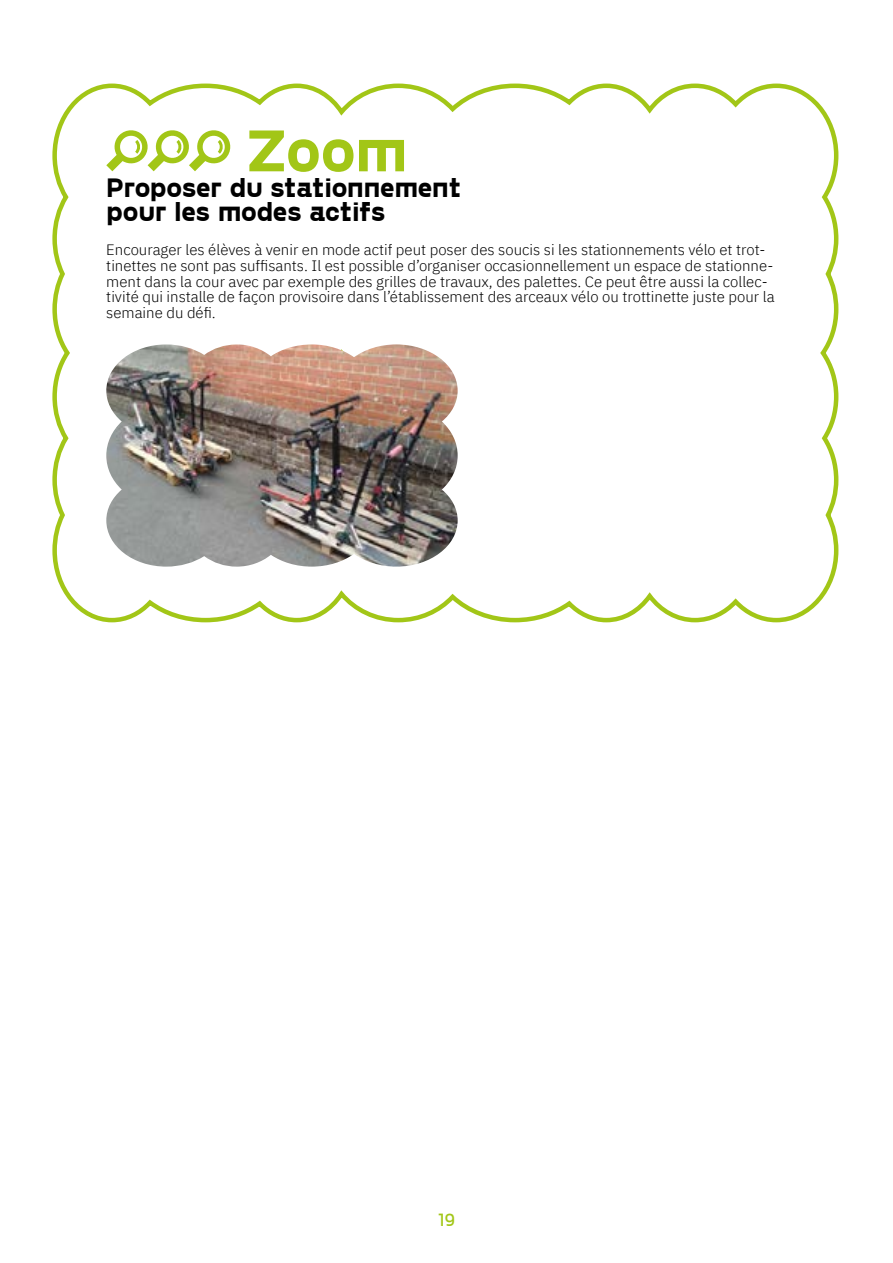
<style>
.page{position:relative;width:893px;height:1263px;background:#fff}
.page>*{position:absolute;margin:0;border:0;box-sizing:border-box;transform-origin:0 0}
.t1{font:700 60px "PP Gosha Sans";color:#a2c617}
.t2{font:700 27px "PP Gosha Sans";letter-spacing:-.03em;color:#000}
.t3{font:18px "PP Gosha Sans";color:#a2c617}
.t4{font:300 15px/15.8px "IBM Plex Sans";color:#000}
</style>
<div class="page">
<svg style="left:52px;top:83px;width:787px;height:540px"></svg>
<img style="left:106px;top:344px;width:352px;height:223px">
<h1 class="t1" style="left:246px;top:110px;width:164px">Zoom</h1>
<h2 class="t2" style="left:106px;top:194px;width:281px">pour les modes actifs</h2>
<p class="t4" style="left:106px;top:241px;width:670px">Encourager les élèves à venir en mode actif peut poser des soucis si les stationnements vélo et trot&shy;tinettes ne sont pas suffisants. Il est possible d’organiser occasionnellement un espace de stationne&shy;ment dans la cour avec par exemple des grilles de travaux, des palettes. Ce peut être aussi la collec&shy;tivité qui installe de façon provisoire dans l’établissement des arceaux vélo ou trottinette juste pour la semaine du défi.</p>
<h2 class="t2" style="left:106px;top:170px;width:356px">Proposer du stationnement</h2>
<p class="t3" style="left:438px;top:1208px;width:19px">19</p>
</div>
